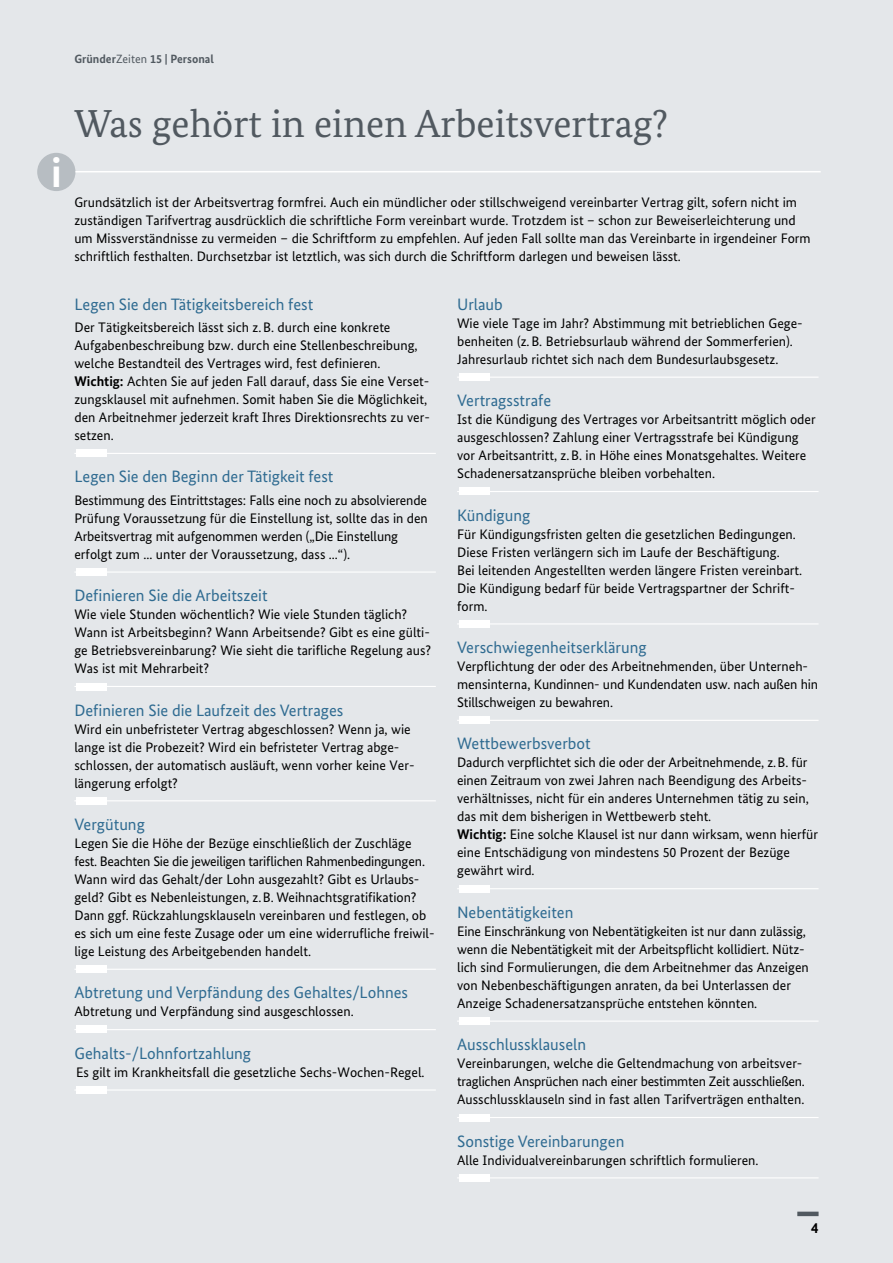
<style>
.page{position:relative;width:893px;height:1263px;background:#e4e7ea}
.page>*{position:absolute;margin:0;border:0;box-sizing:border-box;transform-origin:0 0}
.t1{font:700 42px "Bundes Sans";color:#fff}
.t2{font:39px "Bundes Serif";color:#515960}
.t3{font:16.5px "Bundes Sans";color:#2f6b91}
.t4{font:700 15px "Bundes Sans";color:#000}
.t5{font:13.8px/18px "Bundes Sans";color:#000}
.t6{font:700 12px "Bundes Sans";color:#515960}
.s1{font-weight:400}
.s2{font-weight:700;font-size:13.95px}
</style>
<div class="page">
<div style="left:797px;top:1211px;width:22px;height:5px;background:#515960"></div>
<hr style="left:457px;top:377px;width:362px;height:1px;background:#fff">
<hr style="left:457px;top:491px;width:362px;height:1px;background:#fff">
<hr style="left:457px;top:623px;width:362px;height:1px;background:#fff">
<hr style="left:457px;top:720px;width:362px;height:1px;background:#fff">
<hr style="left:457px;top:888px;width:362px;height:1px;background:#fff">
<hr style="left:457px;top:1020px;width:362px;height:2px;background:#fff">
<hr style="left:457px;top:1117px;width:362px;height:1px;background:#fff">
<hr style="left:457px;top:1177px;width:362px;height:1px;background:#fff">
<hr style="left:74px;top:453px;width:362px;height:1px;background:#fff">
<hr style="left:74px;top:571px;width:362px;height:2px;background:#fff">
<hr style="left:74px;top:686px;width:362px;height:1px;background:#fff">
<hr style="left:74px;top:800px;width:362px;height:1px;background:#fff">
<hr style="left:74px;top:969px;width:362px;height:1px;background:#fff">
<hr style="left:74px;top:1029px;width:362px;height:1px;background:#fff">
<hr style="left:74px;top:1089px;width:362px;height:1px;background:#fff">
<div style="left:37px;top:153px;width:38px;height:38px;background:#b7bdc2;border-radius:50%"></div>
<hr style="left:75px;top:171px;width:746px;height:1px;background:#fff">
<div style="left:77px;top:450px;width:30px;height:7px;background:#fff"></div>
<div style="left:77px;top:569px;width:30px;height:7px;background:#fff"></div>
<div style="left:77px;top:683px;width:30px;height:7px;background:#fff"></div>
<div style="left:77px;top:797px;width:30px;height:8px;background:#fff"></div>
<div style="left:77px;top:965px;width:30px;height:7px;background:#fff"></div>
<div style="left:77px;top:1026px;width:30px;height:7px;background:#fff"></div>
<div style="left:77px;top:1086px;width:30px;height:8px;background:#fff"></div>
<div style="left:459px;top:373px;width:31px;height:8px;background:#fff"></div>
<div style="left:459px;top:488px;width:31px;height:7px;background:#fff"></div>
<div style="left:459px;top:620px;width:31px;height:7px;background:#fff"></div>
<div style="left:459px;top:716px;width:31px;height:8px;background:#fff"></div>
<div style="left:459px;top:885px;width:31px;height:8px;background:#fff"></div>
<div style="left:459px;top:1017px;width:31px;height:7px;background:#fff"></div>
<div style="left:459px;top:1114px;width:31px;height:7px;background:#fff"></div>
<div style="left:459px;top:1174px;width:31px;height:7px;background:#fff"></div>
<p class="t6" style="left:74px;top:52px;width:141px">Gründer<span class="s1">Zeiten</span> 15 | Personal</p>
<h1 class="t1" style="left:51px;top:147px;width:12px">i</h1>
<h2 class="t2" style="left:74px;top:99px;width:595px">Was gehört in einen Arbeitsvertrag?</h2>
<p class="t5" style="left:74px;top:193px;width:738px">Grundsätzlich ist der Arbeitsvertrag formfrei. Auch ein mündlicher oder stillschweigend vereinbarter Vertrag gilt, sofern nicht im zuständigen Tarifvertrag ausdrücklich die schriftliche Form vereinbart wurde. Trotzdem ist – schon zur Beweiserleichterung und um Missverständnisse zu vermeiden – die Schriftform zu empfehlen. Auf jeden Fall sollte man das Vereinbarte in irgendeiner Form schriftlich festhalten. Durchsetzbar ist letztlich, was sich durch die Schriftform darlegen und beweisen lässt.</p>
<h3 class="t3" style="left:74px;top:294px;width:240px">Legen Sie den Tätigkeitsbereich fest</h3>
<p class="t5" style="left:74px;top:318px;width:357px">Der Tätigkeitsbereich lässt sich z.B. durch eine konkrete Aufgabenbeschreibung bzw. durch eine Stellenbeschreibung, welche Bestandteil des Vertrages wird, fest definieren.<br><span class="s2">Wichtig:</span> Achten Sie auf jeden Fall darauf, dass Sie eine Verset&shy;zungsklausel mit aufnehmen. Somit haben Sie die Möglichkeit, den Arbeitnehmer jederzeit kraft Ihres Direktionsrechts zu ver&shy;setzen.</p>
<h3 class="t3" style="left:74px;top:467px;width:261px">Legen Sie den Beginn der Tätigkeit fest</h3>
<p class="t5" style="left:74px;top:491px;width:355px">Bestimmung des Eintrittstages: Falls eine noch zu absolvierende Prüfung Voraussetzung für die Einstellung ist, sollte das in den Arbeitsvertrag mit aufgenommen werden („Die Einstellung erfolgt zum ... unter der Voraussetzung, dass ...“).</p>
<h3 class="t3" style="left:74px;top:585px;width:195px">Definieren Sie die Arbeitszeit</h3>
<p class="t5" style="left:74px;top:605px;width:358px">Wie viele Stunden wöchentlich? Wie viele Stunden täglich?<br>Wann ist Arbeitsbeginn? Wann Arbeitsende? Gibt es eine gülti&shy;ge Betriebsvereinbarung? Wie sieht die tarifliche Regelung aus?<br>Was ist mit Mehrarbeit?</p>
<h3 class="t3" style="left:74px;top:700px;width:270px">Definieren Sie die Laufzeit des Vertrages</h3>
<p class="t5" style="left:74px;top:720px;width:340px">Wird ein unbefristeter Vertrag abgeschlossen? Wenn ja, wie lange ist die Probezeit? Wird ein befristeter Vertrag abge&shy;schlossen, der automatisch ausläuft, wenn vorher keine Ver&shy;längerung erfolgt?</p>
<h3 class="t3" style="left:74px;top:814px;width:72px">Vergütung</h3>
<p class="t5" style="left:74px;top:834px;width:362px">Legen Sie die Höhe der Bezüge einschließlich der Zuschläge fest. Beachten Sie die jeweiligen tariflichen Rahmenbedingungen.<br>Wann wird das Gehalt/der Lohn ausgezahlt? Gibt es Urlaubs&shy;geld? Gibt es Nebenleistungen, z.B. Weihnachtsgratifikation?<br>Dann ggf. Rückzahlungsklauseln vereinbaren und festlegen, ob es sich um eine feste Zusage oder um eine widerrufliche freiwil&shy;lige Leistung des Arbeitgebenden handelt.</p>
<h3 class="t3" style="left:74px;top:982px;width:335px">Abtretung und Verpfändung des Gehaltes/Lohnes</h3>
<p class="t5" style="left:74px;top:1002px;width:281px">Abtretung und Verpfändung sind ausgeschlossen.</p>
<h3 class="t3" style="left:74px;top:1043px;width:178px">Gehalts-/Lohnfortzahlung</h3>
<p class="t5" style="left:76px;top:1063px;width:350px">Es gilt im Krankheitsfall die gesetzliche Sechs-Wochen-Regel.</p>
<h3 class="t3" style="left:457px;top:294px;width:47px">Urlaub</h3>
<p class="t5" style="left:457px;top:314px;width:345px">Wie viele Tage im Jahr? Abstimmung mit betrieblichen Gege&shy;benheiten (z.B. Betriebsurlaub während der Sommerferien).<br>Jahresurlaub richtet sich nach dem Bundesurlaubsgesetz.</p>
<p class="t3" style="left:457px;top:390px;width:96px">Vertragsstrafe</p>
<p class="t5" style="left:457px;top:410px;width:360px">Ist die Kündigung des Vertrages vor Arbeitsantritt möglich oder ausgeschlossen? Zahlung einer Vertragsstrafe bei Kündigung vor Arbeitsantritt, z.B. in Höhe eines Monatsgehaltes. Weitere Schadenersatzansprüche bleiben vorbehalten.</p>
<h3 class="t3" style="left:457px;top:505px;width:75px">Kündigung</h3>
<p class="t5" style="left:457px;top:525px;width:347px">Für Kündigungsfristen gelten die gesetzlichen Bedingungen.<br>Diese Fristen verlängern sich im Laufe der Beschäftigung.<br>Bei leitenden Angestellten werden längere Fristen vereinbart.<br>Die Kündigung bedarf für beide Vertragspartner der Schrift&shy;form.</p>
<h3 class="t3" style="left:457px;top:637px;width:191px">Verschwiegenheitserklärung</h3>
<p class="t5" style="left:457px;top:657px;width:363px">Verpflichtung der oder des Arbeitnehmenden, über Unterneh&shy;mensinterna, Kundinnen- und Kundendaten usw. nach außen hin<br>Stillschweigen zu bewahren.</p>
<h3 class="t3" style="left:457px;top:734px;width:135px">Wettbewerbsverbot</h3>
<p class="t5" style="left:457px;top:753px;width:362px">Dadurch verpflichtet sich die oder der Arbeitnehmende, z.B. für einen Zeitraum von zwei Jahren nach Beendigung des Arbeits&shy;verhältnisses, nicht für ein anderes Unternehmen tätig zu sein, das mit dem bisherigen in Wettbewerb steht.<br><span class="s2">Wichtig:</span> Eine solche Klausel ist nur dann wirksam, wenn hierfür eine Entschädigung von mindestens 50 Prozent der Bezüge gewährt wird.</p>
<h3 class="t3" style="left:457px;top:902px;width:118px">Nebentätigkeiten</h3>
<p class="t5" style="left:457px;top:922px;width:353px">Eine Einschränkung von Nebentätigkeiten ist nur dann zulässig, wenn die Nebentätigkeit mit der Arbeitspflicht kollidiert. Nütz&shy;lich sind Formulierungen, die dem Arbeitnehmer das Anzeigen von Nebenbeschäftigungen anraten, da bei Unterlassen der Anzeige Schadenersatzansprüche entstehen könnten.</p>
<h3 class="t3" style="left:457px;top:1034px;width:131px">Ausschlussklauseln</h3>
<p class="t5" style="left:457px;top:1054px;width:349px">Vereinbarungen, welche die Geltendmachung von arbeitsver&shy;traglichen Ansprüchen nach einer bestimmten Zeit ausschließen.<br>Ausschlussklauseln sind in fast allen Tarifverträgen enthalten.</p>
<h3 class="t3" style="left:457px;top:1131px;width:169px">Sonstige Vereinbarungen</h3>
<p class="t5" style="left:457px;top:1151px;width:303px">Alle Individualvereinbarungen schriftlich formulieren.</p>
<p class="t4" style="left:811px;top:1219px;width:9px">4</p>
</div>
